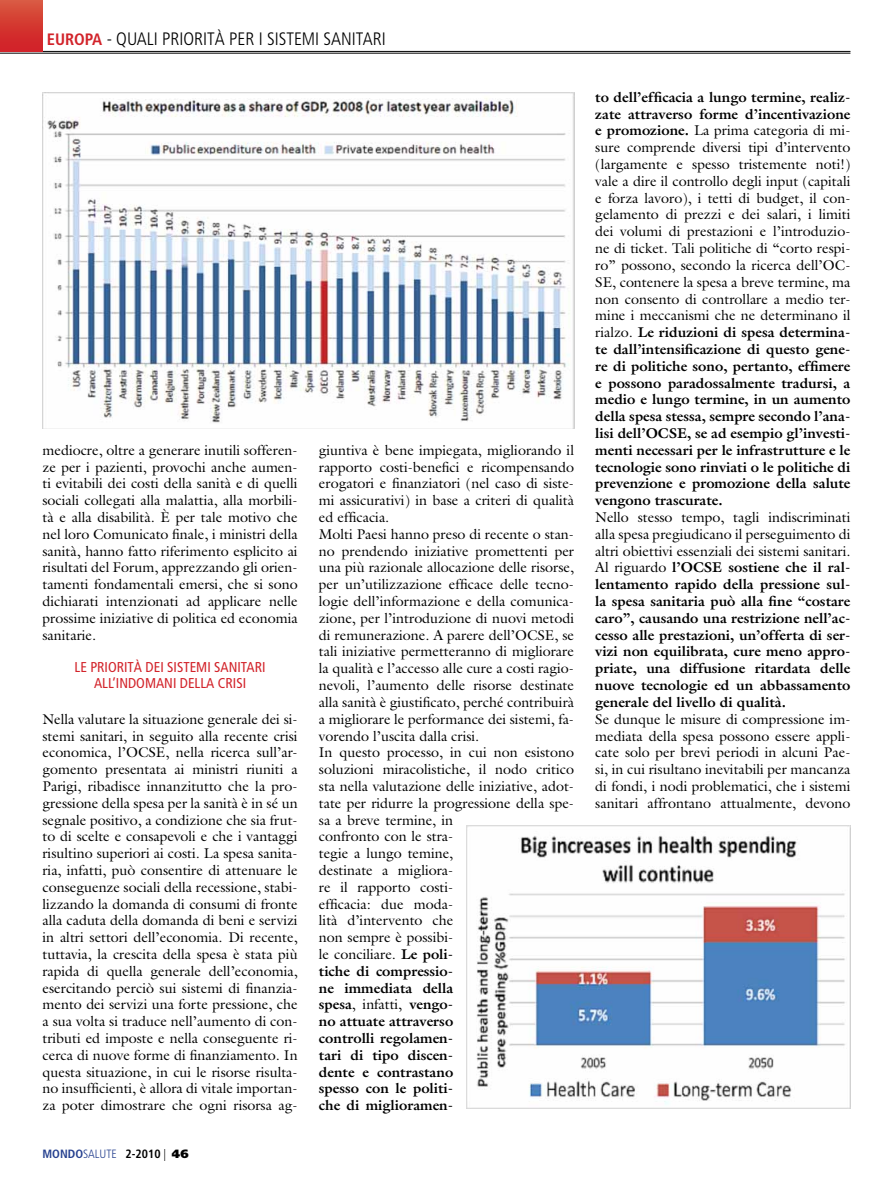
<style>
.page{position:relative;width:893px;height:1191px;background:#fff}
.page>*{position:absolute;margin:0;border:0;box-sizing:border-box;transform-origin:0 0}
.t1{font:300 condensed 18px "Frutiger";color:#000}
.t2{font:14.25px/16.8px "Galliard Std";color:#000;text-align:justify}
.t3{font:700 14.25px/16.8px "Galliard Std";color:#000;text-align:justify}
.t4{font:condensed 14.25px/15.8px "Frutiger";color:#d2232a;text-align:center}
.t5{font:300 condensed 12px "Frutiger";color:#25408f}
.s1{font-weight:700;font-size:16.5px;color:#d2232a}
.s2{font-weight:700}
.s3{font-weight:700;color:#000}
.s4{color:#000}
.s5{font-weight:900;font-stretch:normal;color:#000}
.s6{font-weight:400}
</style>
<div class="page">
<img style="left:43px;top:93px;width:531px;height:336px">
<img style="left:466px;top:826px;width:384px;height:282px">
<hr style="left:0;top:51px;width:850px;height:1px;background:#000">
<hr style="left:0;top:53px;width:850px;height:1px;background:#000">
<div style="left:0;top:0;width:43px;height:51px;background:linear-gradient(to bottom,#d8573f,#d11c25)"></div>
<p class="t1" style="left:47px;top:32px;width:341px"><span class="s1">EUROPA</span> - QUALI PRIORITÀ PER I SISTEMI SANITARI</p>
<p class="t2" style="left:43px;top:443px;width:257px">mediocre, oltre a generare inutili sofferen&shy;ze per i pazienti, provochi anche aumen&shy;ti evitabili dei costi della sanità e di quelli sociali collegati alla malattia, alla morbili&shy;tà e alla disabilità. È per tale motivo che nel loro Comunicato finale, i ministri della sanità, hanno fatto riferimento esplicito ai risultati del Forum, apprezzando gli orien&shy;tamenti fondamentali emersi, che si sono dichiarati intenzionati ad applicare nelle prossime iniziative di politica ed economia sanitarie.</p>
<p class="t4" style="left:75px;top:660px;width:193px">LE PRIORITÀ DEI SISTEMI SANITARI<br>ALL’INDOMANI DELLA CRISI</p>
<p class="t2" style="left:43px;top:712px;width:257px">Nella valutare la situazione generale dei si&shy;stemi sanitari, in seguito alla recente crisi economica, l’OCSE, nella ricerca sull’ar&shy;gomento presentata ai ministri riuniti a Parigi, ribadisce innanzitutto che la pro&shy;gressione della spesa per la sanità è in sé un segnale positivo, a condizione che sia frut&shy;to di scelte e consapevoli e che i vantaggi risultino superiori ai costi. La spesa sanita&shy;ria, infatti, può consentire di attenuare le conseguenze sociali della recessione, stabi&shy;lizzando la domanda di consumi di fronte alla caduta della domanda di beni e servizi in altri settori dell’economia. Di recente, tuttavia, la crescita della spesa è stata più rapida di quella generale dell’economia, esercitando perciò sui sistemi di finanzia&shy;mento dei servizi una forte pressione, che a sua volta si traduce nell’aumento di con&shy;tributi ed imposte e nella conseguente ri&shy;cerca di nuove forme di finanziamento. In questa situazione, in cui le risorse risulta&shy;no insufficienti, è allora di vitale importan&shy;za poter dimostrare che ogni risorsa ag-</p>
<p class="t5" style="left:43px;top:1149px;width:148px"><span class="s2">MONDO</span>SALUTE <span class="s3">2-2010</span> <span class="s4">|</span> <span class="s5">46</span></p>
<p class="t2" style="left:319px;top:443px;width:257px;text-align:left">giuntiva è bene impiegata, migliorando il rapporto costi-benefici e ricompensando erogatori e finanziatori (nel caso di siste&shy;mi assicurativi) in base a criteri di qualità ed efficacia.<br>Molti Paesi hanno preso di recente o stan&shy;no prendendo iniziative promettenti per una più razionale allocazione delle risorse, per un’utilizzazione efficace delle tecno&shy;logie dell’informazione e della comunica&shy;zione, per l’introduzione di nuovi metodi di remunerazione. A parere dell’OCSE, se tali iniziative permetteranno di migliorare la qualità e l’accesso alle cure a costi ragio&shy;nevoli, l’aumento delle risorse destinate alla sanità è giustificato, perché contribuirà a migliorare le performance dei sistemi, fa&shy;vorendo l’uscita dalla crisi.<br>In questo processo, in cui non esistono soluzioni miracolistiche, il nodo critico sta nella valutazione delle iniziative, adot&shy;tate per ridurre la progressione della spe&shy;sa a breve termine, in<br>confronto con le stra-<br>tegie a lungo temine,<br>destinate a migliora-<br>re il rapporto costi-<br>efficacia: due moda-<br>lità d’intervento che<br>non sempre è possibi-<br>le conciliare. <span class="s2">Le poli-<br>tiche di compressio-<br>ne immediata della<br>spesa</span>, infatti, <span class="s2">vengo-<br>no attuate attraverso<br>controlli regolamen-<br>tari di tipo discen-<br>dente e contrastano<br>spesso con le politi-<br>che di miglioramen-</span></p>
<p class="t3" style="left:595px;top:90px;width:257px">to dell’efficacia a lungo termine, realiz&shy;zate attraverso forme d’incentivazione e promozione. <span class="s6">La prima categoria di mi&shy;sure comprende diversi tipi d’intervento (largamente e spesso tristemente noti!) vale a dire il controllo degli input (capitali e forza lavoro), i tetti di budget, il con&shy;gelamento di prezzi e dei salari, i limiti dei volumi di prestazioni e l’introduzio&shy;ne di ticket. Tali politiche di “corto respi&shy;ro” possono, secondo la ricerca dell’OC-SE, contenere la spesa a breve termine, ma non consento di controllare a medio ter&shy;mine i meccanismi che ne determinano il rialzo.</span> Le riduzioni di spesa determina&shy;te dall’intensificazione di questo gene&shy;re di politiche sono, pertanto, effimere e possono paradossalmente tradursi, a medio e lungo termine, in un aumento della spesa stessa, sempre secondo l’ana&shy;lisi dell’OCSE, se ad esempio gl’investi&shy;menti necessari per le infrastrutture e le tecnologie sono rinviati o le politiche di prevenzione e promozione della salute vengono trascurate.</p>
<p class="t3" style="left:595px;top:510px;width:257px"><span class="s6">Nello stesso tempo, tagli indiscriminati alla spesa pregiudicano il perseguimento di altri obiettivi essenziali dei sistemi sanitari.<br>Al riguardo</span> l’OCSE sostiene che il ral&shy;lentamento rapido della pressione sul&shy;la spesa sanitaria può alla fine “costare caro”, causando una restrizione nell’ac&shy;cesso alle prestazioni, un’offerta di ser&shy;vizi non equilibrata, cure meno appro&shy;priate, una diffusione ritardata delle nuove tecnologie ed un abbassamento generale del livello di qualità.</p>
<p class="t2" style="left:595px;top:712px;width:257px">Se dunque le misure di compressione im&shy;mediata della spesa possono essere appli&shy;cate solo per brevi periodi in alcuni Pae&shy;si, in cui risultano inevitabili per mancanza di fondi, i nodi problematici, che i sistemi sanitari affrontano attualmente, devono</p>
</div>
